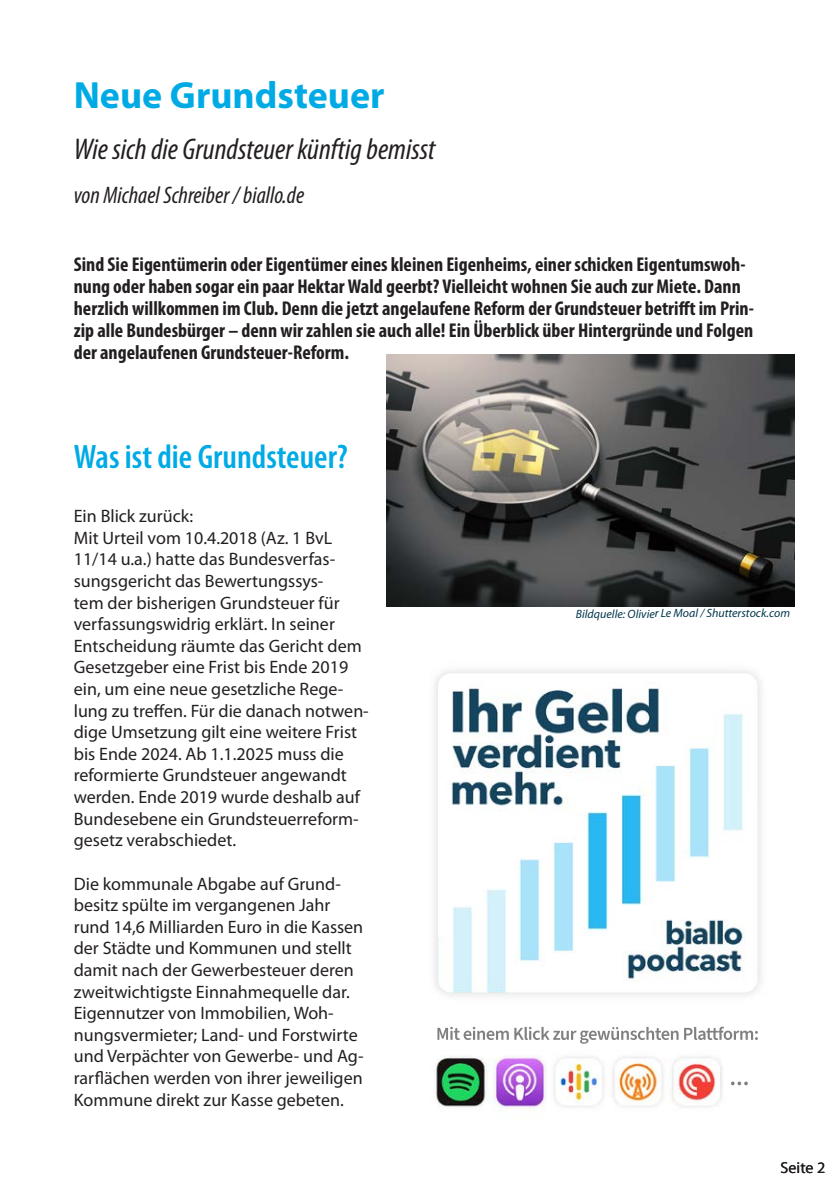
<style>
.page{position:relative;width:840px;height:1191px;background:#fff}
.page>*{position:absolute;margin:0;border:0;box-sizing:border-box;transform-origin:0 0}
.RdW_-_S01_-_Ü1{font:700 38px "Myriad Pro";color:#00abe5}
.RdW_-_Ü_Kapitel{font:600 condensed 34px "Myriad Pro";color:#00abe5}
.RdW_-_S01_-_Ü2{font:italic condensed 30px "Myriad Pro";color:#231f20}
.RdW_-_S02_Autor{font:italic condensed 24px "Myriad Pro";color:#231f20}
.RdW_-_Einleitung{font:700 condensed 20px/22px "Myriad Pro";color:#231f20}
.RdW_-_S00_Fliesstext{font:18px/21.6px "Myriad Pro";color:#231f20}
.RdW_Seitenzahl{font:16px "Myriad Pro";color:#231f20}
.RdW_-_S07_Bildquelle{font:italic 12px "Myriad Pro";letter-spacing:-.005em;color:#00374d}
</style>
<div class="page">
<img style="left:434px;top:670px;width:327px;height:440px">
<img style="left:437px;top:673px;width:320px;height:319px">
<img style="left:437px;top:1026px;width:320px;height:14px">
<img style="left:730px;top:1081px;width:17px;height:4px">
<img style="left:386px;top:354px;width:408px;height:253px">
<p class="RdW_-_S01_-_Ü1" style="left:74px;top:70px;width:312px">Neue Grundsteuer</p>
<p class="RdW_-_S01_-_Ü2" style="left:74px;top:131px;width:363px">Wie sich die Grundsteuer künftig bemisst</p>
<p class="RdW_-_S02_Autor" style="left:74px;top:180px;width:232px">von Michael Schreiber / biallo.de</p>
<p class="RdW_-_Einleitung" style="left:74px;top:253px;width:681px">Sind Sie Eigentümerin oder Eigentümer eines kleinen Eigenheims, einer schicken Eigentumswoh&shy;nung oder haben sogar ein paar Hektar Wald geerbt? Vielleicht wohnen Sie auch zur Miete. Dann herzlich willkommen im Club. Denn die jetzt angelaufene Reform der Grundsteuer betrifft im Prin&shy;zip alle Bundesbürger – denn wir zahlen sie auch alle! Ein Überblick über Hintergründe und Folgen der angelaufenen Grundsteuer-Reform.</p>
<p class="RdW_-_Ü_Kapitel" style="left:74px;top:436px;width:275px">Was ist die Grundsteuer?</p>
<p class="RdW_-_S00_Fliesstext" style="left:74px;top:505px;width:121px">Ein Blick zurück:</p>
<p class="RdW_-_S00_Fliesstext" style="left:74px;top:526px;width:296px">Mit Urteil vom 10.4.2018 (Az. 1 BvL 11/14 u.a.) hatte das Bundesverfas&shy;sungsgericht das Bewertungssys-<br>tem der bisherigen Grundsteuer für verfassungswidrig erklärt. In seiner Entscheidung räumte das Gericht dem Gesetzgeber eine Frist bis Ende 2019 ein, um eine neue gesetzliche Rege&shy;lung zu treffen. Für die danach notwen&shy;dige Umsetzung gilt eine weitere Frist bis Ende 2024. Ab 1.1.2025 muss die reformierte Grundsteuer angewandt werden. Ende 2019 wurde deshalb auf Bundesebene ein Grundsteuerreform&shy;gesetz verabschiedet.</p>
<p class="RdW_-_S00_Fliesstext" style="left:74px;top:872px;width:291px">Die kommunale Abgabe auf Grund&shy;besitz spülte im vergangenen Jahr rund 14,6 Milliarden Euro in die Kassen der Städte und Kommunen und stellt damit nach der Gewerbesteuer deren zweitwichtigste Einnahmequelle dar.<br>Eigennutzer von Immobilien, Woh&shy;nungsvermieter; Land- und Forstwirte und Verpächter von Gewerbe- und Ag&shy;rarflächen werden von ihrer jeweiligen Kommune direkt zur Kasse gebeten.</p>
<p class="RdW_-_S07_Bildquelle" style="left:575px;top:606px;width:216px">Bildquelle: Olivier Le Moal / Shutterstock.com</p>
<p class="RdW_Seitenzahl" style="left:780px;top:1157px;width:46px">Seite 2</p>
</div>
